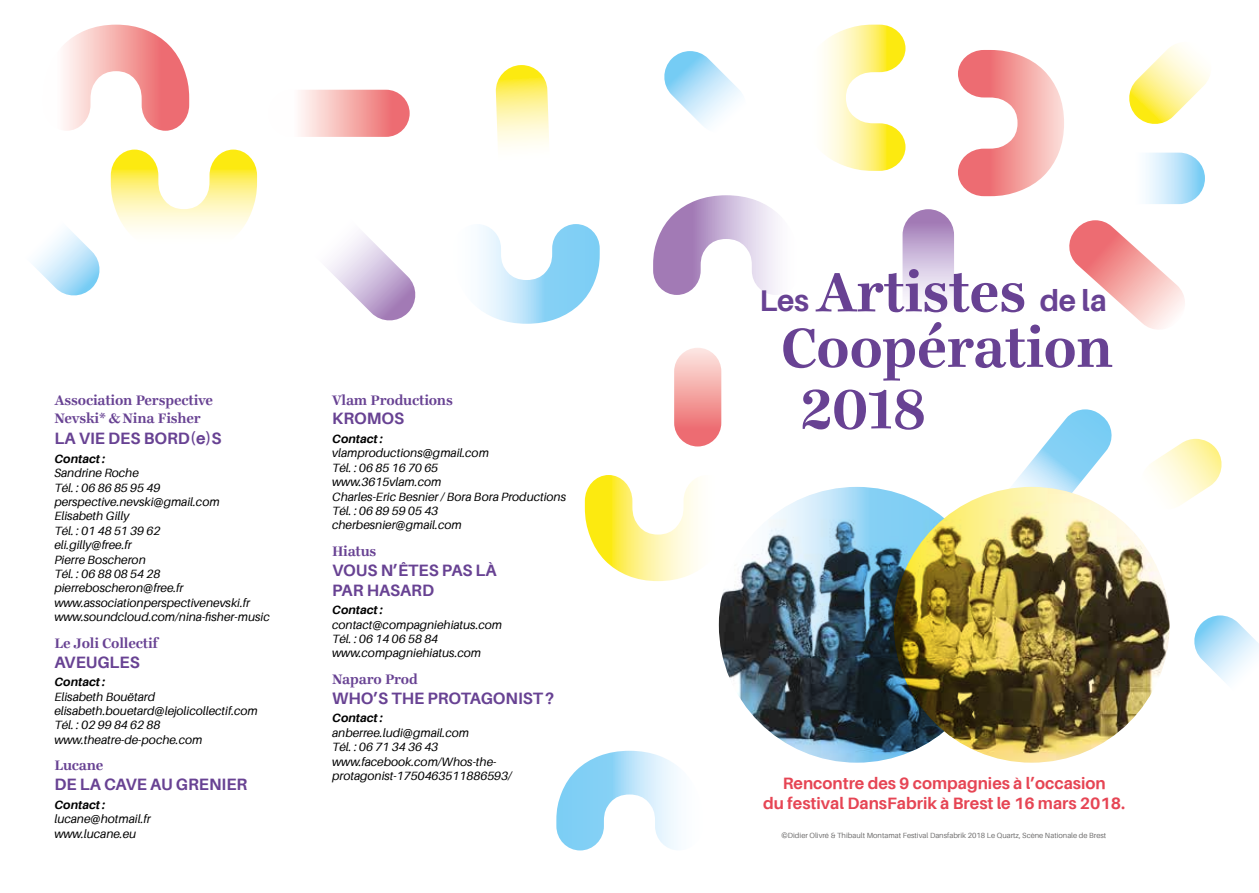
<style>
.page{position:relative;width:1259px;height:893px;background:#fff}
.page>*{position:absolute;margin:0;border:0;box-sizing:border-box;transform-origin:0 0}
.t1{font:700 60px/55.5px "Ingeborg";letter-spacing:-.01em;color:#684293;text-align:center}
.t2{font:700 16.5px/19.8px "Aileron";color:#684293}
.t3{font:700 16.5px/19.8px "Aileron";color:#e64554;text-align:center}
.t4{font:700 15px/18px "Ingeborg";letter-spacing:-.01em;color:#684293}
.t5{font:italic 12px/14.4px "Aileron";color:#000}
.t6{font:italic 700 12px "Aileron";color:#000}
.t7{font:7.5px "Aileron";color:#706f6f}
.s1{font-family:"Aileron";font-size:30px}
</style>
<div class="page">
<svg style="left:1004px;top:409px;width:108px;height:104px"></svg>
<svg style="left:327px;top:232px;width:89px;height:89px"></svg>
<div style="left:268px;top:90px;width:142px;height:47px;background:linear-gradient(to right,#fff,#ec6467);border-radius:24px"></div>
<svg style="left:111px;top:150px;width:146px;height:82px"></svg>
<svg style="left:63px;top:25px;width:126px;height:106px"></svg>
<svg style="left:33px;top:229px;width:67px;height:67px"></svg>
<svg style="left:479px;top:65px;width:121px;height:259px"></svg>
<svg style="left:653px;top:195px;width:125px;height:100px"></svg>
<svg style="left:902px;top:209px;width:52px;height:149px"></svg>
<div style="left:674px;top:348px;width:47px;height:98px;background:linear-gradient(to bottom,#fde6e0,#eb5e63);border-radius:24px"></div>
<svg style="left:556px;top:751px;width:122px;height:99px"></svg>
<svg style="left:824px;top:25px;width:81px;height:146px"></svg>
<svg style="left:958px;top:50px;width:106px;height:146px"></svg>
<svg style="left:585px;top:475px;width:113px;height:106px"></svg>
<svg style="left:1069px;top:220px;width:116px;height:109px"></svg>
<svg style="left:1110px;top:153px;width:95px;height:51px"></svg>
<svg style="left:1194px;top:615px;width:65px;height:68px"></svg>
<svg style="left:1129px;top:44px;width:81px;height:80px"></svg>
<svg style="left:1149px;top:439px;width:73px;height:67px"></svg>
<svg style="left:664px;top:51px;width:78px;height:77px"></svg>
<img style="left:719px;top:487px;width:275px;height:276px;border-radius:50%">
<img style="left:894px;top:487px;width:275px;height:276px;border-radius:50%">
<p class="t4" style="left:54px;top:391px;width:160px">Association Perspective<br>Nevski* &amp; Nina Fisher</p>
<h2 class="t2" style="left:54px;top:429px;width:169px">LA VIE DES BORD(e)S</h2>
<p class="t6" style="left:54px;top:452px;width:52px">Contact :</p>
<p class="t5" style="left:54px;top:466px;width:217px">Sandrine Roche<br>Tél. : 06 86 85 95 49 perspective.nevski@gmail.com<br>Elisabeth Gilly<br>Tél. : 01 48 51 39 62<br>eli.gilly@free.fr<br>Pierre Boscheron<br>Tél. : 06 88 08 54 28 pierreboscheron@free.fr www.associationperspectivenevski.fr www.soundcloud.com/nina-fisher-music</p>
<p class="t4" style="left:54px;top:634px;width:105px">Le Joli Collectif</p>
<h2 class="t2" style="left:54px;top:652px;width:87px">AVEUGLES</h2>
<p class="t6" style="left:54px;top:675px;width:52px">Contact :</p>
<p class="t5" style="left:54px;top:689px;width:205px">Elisabeth Bouëtard elisabeth.bouetard@lejolicollectif.com<br>Tél. : 02 99 84 62 88 www.theatre-de-poche.com</p>
<p class="t4" style="left:54px;top:757px;width:51px">Lucane</p>
<h2 class="t2" style="left:54px;top:775px;width:194px">DE LA CAVE AU GRENIER</h2>
<p class="t6" style="left:54px;top:798px;width:52px">Contact :</p>
<p class="t5" style="left:54px;top:812px;width:98px">lucane@hotmail.fr www.lucane.eu</p>
<p class="t4" style="left:332px;top:391px;width:122px">Vlam Productions</p>
<h2 class="t2" style="left:332px;top:409px;width:74px">KROMOS</h2>
<p class="t6" style="left:332px;top:432px;width:52px">Contact :</p>
<p class="t5" style="left:332px;top:446px;width:235px">vlamproductions@gmail.com<br>Tél. : 06 85 16 70 65<br>www.3615vlam.com<br>Charles-Eric Besnier / Bora Bora Productions<br>Tél. : 06 89 59 05 43 cherbesnier@gmail.com</p>
<p class="t4" style="left:332px;top:542px;width:46px">Hiatus</p>
<h2 class="t2" style="left:332px;top:560px;width:166px">VOUS N’ÊTES PAS LÀ<br>PAR HASARD</h2>
<p class="t6" style="left:332px;top:603px;width:52px">Contact :</p>
<p class="t5" style="left:332px;top:617px;width:172px">contact@compagniehiatus.com<br>Tél. : 06 14 06 58 84 www.compagniehiatus.com</p>
<p class="t4" style="left:332px;top:670px;width:87px">Naparo Prod</p>
<h2 class="t2" style="left:332px;top:688px;width:224px">WHO’S THE PROTAGONIST?</h2>
<p class="t6" style="left:332px;top:711px;width:52px">Contact :</p>
<p class="t5" style="left:332px;top:726px;width:181px">anberree.ludi@gmail.com<br>Tél. : 06 71 34 36 43 www.facebook.com/Whos-the&shy;protagonist-1750463511886593/</p>
<h1 class="t1" style="left:759px;top:264px;width:355px"><span class="s1">Les</span> Artistes <span class="s1">de la<br></span>Coopération</h1>
<h1 class="t1" style="left:800px;top:381px;width:128px">2018</h1>
<h2 class="t3" style="left:763px;top:774px;width:363px">Rencontre des 9 compagnies à l’occasion<br>du festival DansFabrik à Brest le 16 mars 2018.</h2>
<p class="t7" style="left:781px;top:831px;width:326px">©Didier Olivré &amp; Thibault Montamat Festival Dansfabrik 2018 Le Quartz, Scène Nationale de Brest</p>
</div>
